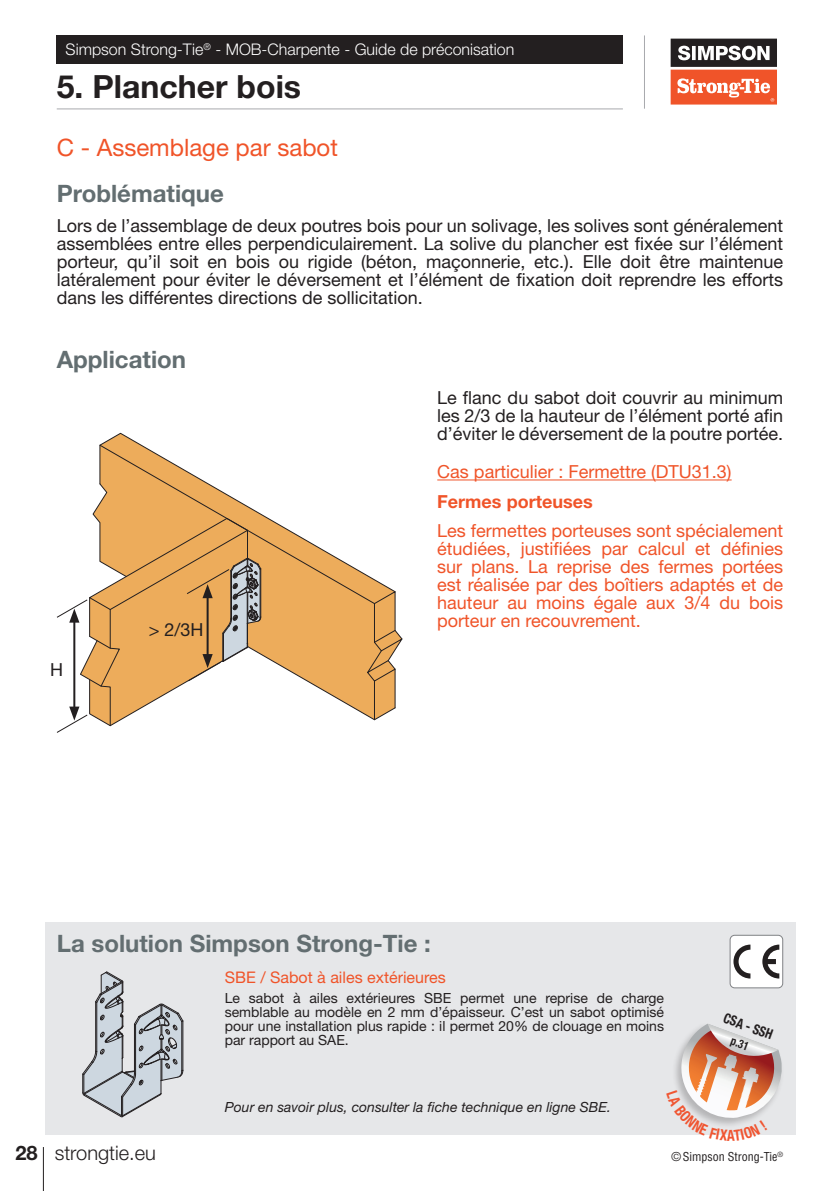
<style>
.page{position:relative;width:840px;height:1191px;background:#fff}
.page>*{position:absolute;margin:0;border:0;box-sizing:border-box;transform-origin:0 0}
.t1{font:700 32px "Helvetica Neue LT Std";color:#231f20}
.t2{font:700 24px "Helvetica Neue LT Std";color:#636e71}
.t3{font:24px "Helvetica Neue LT Std";color:#f05429}
.t4{font:300 20px "Helvetica Neue LT Std";color:#231f20}
.t5{font:18px/18px "Helvetica Neue LT Std";color:#231f20;text-align:justify}
.t6{font:18px/18px "Helvetica Neue LT Std";color:#f05429;text-align:justify}
.t7{font:700 18px "Helvetica Neue LT Std";color:#f05429}
.t8{font:300 16px "Helvetica Neue LT Std";color:#fff}
.t9{font:16px "Helvetica Neue LT Std";color:#f05429}
.t10{font:14px/14px "Helvetica Neue LT Std";color:#231f20;text-align:justify}
.t11{font:italic 14px "Helvetica Neue LT Std";color:#231f20}
.t12{font:700 condensed 14px "Helvetica Neue LT Std";color:#231f20;scale:.9 1}
.t13{font:condensed 12px "Helvetica LT Std";color:#231f20}
.t14{font:700 condensed 12px "Helvetica Neue LT Std";color:#231f20;scale:.9 1}
.s1{font-weight:700}
</style>
<div class="page">
<hr style="left:43px;top:1147px;width:1px;height:44px;background:#231f20">
<svg style="left:670px;top:39px;width:106px;height:66px"></svg>
<hr style="left:57px;top:109px;width:565px;height:1px;background:#a8a9ad">
<hr style="left:643px;top:35px;width:1px;height:74px;background:#a8a9ad">
<div style="left:57px;top:35px;width:565px;height:29px;background:#231f20"></div>
<svg style="left:99px;top:432px;width:109px;height:51px"></svg>
<div style="left:45px;top:922px;width:750px;height:212px;background:#e6e7e9"></div>
<div style="left:729px;top:935px;width:53px;height:52px;background:#fff;border-radius:5px"></div>
<svg style="left:733px;top:944px;width:45px;height:34px"></svg>
<div style="left:729px;top:934px;width:53px;height:54px;border:1px solid #808285;border-radius:5px"></div>
<hr style="left:437px;top:479px;width:294px;height:1px;background:#f05429">
<svg style="left:56px;top:483px;width:347px;height:250px"></svg>
<svg style="left:82px;top:971px;width:101px;height:146px"></svg>
<svg style="left:666px;top:1023px;width:118px;height:112px"></svg>
<p class="t8" style="left:66px;top:40px;width:450px">Simpson Strong-Tie<sup>®</sup> - MOB-Charpente - Guide de préconisation</p>
<h1 class="t1" style="left:57px;top:67px;width:246px">5. Plancher bois</h1>
<h2 class="t3" style="left:57px;top:133px;width:282px">C - Assemblage par sabot</h2>
<h2 class="t2" style="left:57px;top:179px;width:169px">Problématique</h2>
<p class="t5" style="left:57px;top:216px;width:727px">Lors de l’assemblage de deux poutres bois pour un solivage, les solives sont généralement assemblées entre elles perpendiculairement. La solive du plancher est fixée sur l’élément porteur, qu’il soit en bois ou rigide (béton, maçonnerie, etc.). Elle doit être maintenue latéralement pour éviter le déversement et l’élément de fixation doit reprendre les efforts dans les différentes directions de sollicitation.</p>
<h2 class="t2" style="left:57px;top:344px;width:131px">Application</h2>
<p class="t5" style="left:50px;top:660px;width:14px">H</p>
<p class="t5" style="left:149px;top:620px;width:56px">&gt; 2/3H</p>
<p class="t5" style="left:437px;top:388px;width:347px">Le flanc du sabot doit couvrir au minimum les 2/3 de la hauteur de l’élément porté afin d’éviter le déversement de la poutre portée.</p>
<p class="t6" style="left:437px;top:462px;width:296px">Cas particulier : Fermettre (DTU31.3)</p>
<p class="t7" style="left:437px;top:490px;width:157px">Fermes porteuses</p>
<p class="t6" style="left:437px;top:521px;width:347px">Les fermettes porteuses sont spécialement étudiées, justifiées par calcul et définies sur plans. La reprise des fermes portées est réalisée par des boîtiers adaptés et de hauteur au moins égale aux 3/4 du bois porteur en recouvrement.</p>
<h2 class="t2" style="left:57px;top:928px;width:375px">La solution Simpson Strong-Tie :</h2>
<p class="t4" style="left:15px;top:1140px;width:142px"><span class="s1">28</span> strongtie.eu</p>
<p class="t9" style="left:225px;top:967px;width:222px">SBE / Sabot à ailes extérieures</p>
<p class="t10" style="left:225px;top:990px;width:440px">Le sabot à ailes extérieures SBE permet une reprise de charge semblable au modèle en 2 mm d’épaisseur. C’est un sabot optimisé pour une installation plus rapide : il permet 20% de clouage en moins par rapport au SAE.</p>
<p class="t11" style="left:225px;top:1098px;width:387px">Pour en savoir plus, consulter la fiche technique en ligne SBE.</p>
<p class="t12" style="left:726px;top:1009px;width:58px;rotate:20deg">CSA - SSH</p>
<p class="t14" style="left:733px;top:1033px;width:22px;rotate:20deg">p.31</p>
<p class="t13" style="left:671px;top:1148px;width:113px">© Simpson Strong-Tie<sup>®</sup></p>
</div>
